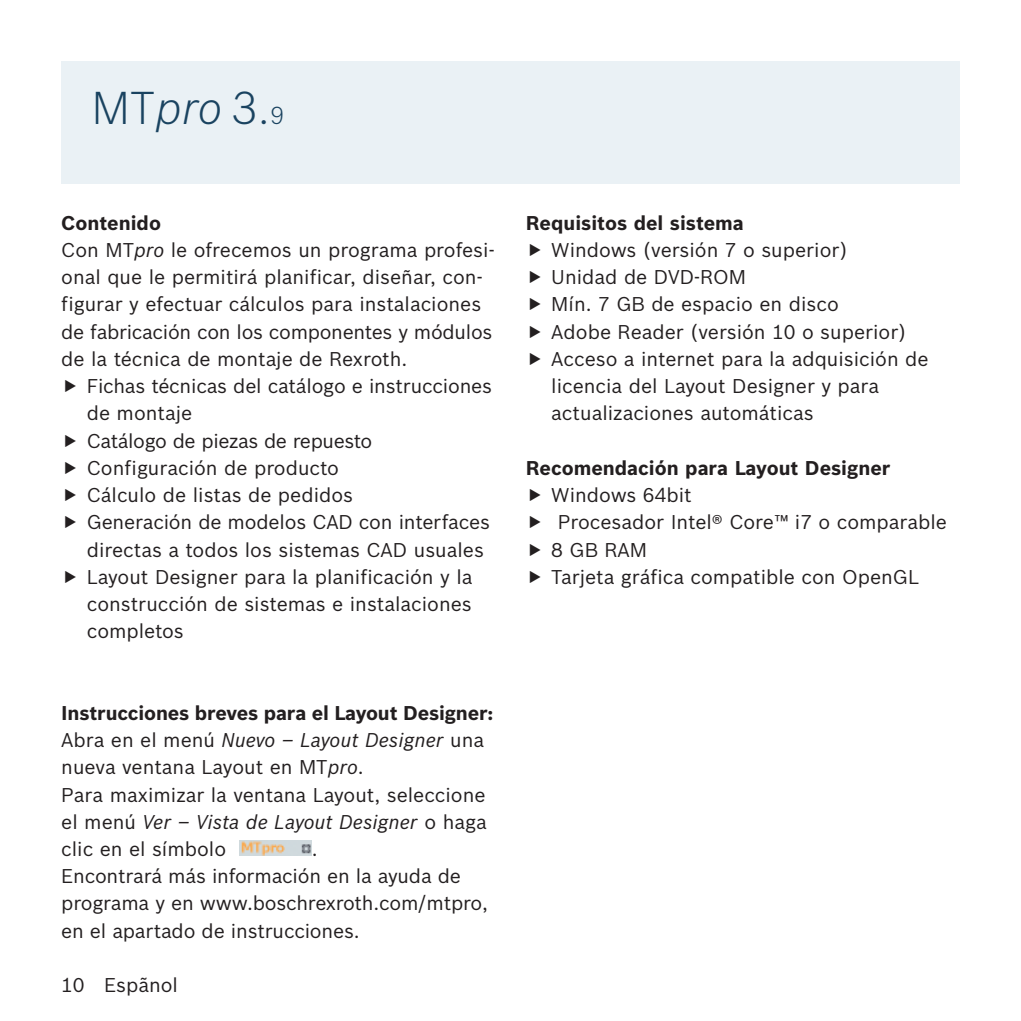
<style>
.page{position:relative;width:1021px;height:1021px;background:#fff}
.page>*{position:absolute;margin:0;border:0;box-sizing:border-box;transform-origin:0 0}
.t1{font:300 45px "Bosch Sans";color:#1a4360}
.t2{font:19.5px/27.3px "Bosch Sans";color:#231f20}
.t3{font:700 19.5px "Bosch Sans";color:#231f20}
.s1{font-style:italic}
.s2{font-size:24px}
.s3{font-weight:700}
</style>
<div class="page">
<div style="left:61px;top:61px;width:898px;height:123px;background:#eaf1f5"></div>
<img style="left:239px;top:840px;width:73px;height:15px">
<h1 class="t1" style="left:92px;top:80px;width:194px">MT<span class="s1">pro</span> 3.<span class="s2">9</span></h1>
<p class="t2" style="left:61px;top:209px;width:435px"><span class="s3">Contenido<br></span>Con MT<span class="s1">pro</span> le ofrecemos un programa profesi&shy;onal que le permitirá planificar, diseñar, con&shy;figurar y efectuar cálculos para instalaciones de fabricación con los componentes y módulos de la técnica de montaje de Rexroth.</p>
<p class="t2" style="left:87px;top:372px;width:407px">Fichas técnicas del catálogo e instrucciones de montaje<br>Catálogo de piezas de repuesto<br>Configuración de producto<br>Cálculo de listas de pedidos<br>Generación de modelos CAD con interfaces directas a todos los sistemas CAD usuales<br>Layout Designer para la planificación y la construcción de sistemas e instalaciones completos</p>
<p class="t2" style="left:61px;top:699px;width:433px"><span class="s3">Instrucciones breves para el Layout Designer:<br></span>Abra en el menú <span class="s1">Nuevo – Layout Designer</span> una nueva ventana Layout en MT<span class="s1">pro</span>.<br>Para maximizar la ventana Layout, seleccione el menú <span class="s1">Ver – Vista de Layout Designer</span> o haga clic en el símbolo</p>
<p class="t2" style="left:61px;top:835px;width:428px;text-indent:251px">.<br>Encontrará más información en la ayuda de programa y en www.boschrexroth.com/mtpro, en el apartado de instrucciones.</p>
<p class="t2" style="left:61px;top:971px;width:118px">10 Espãnol</p>
<p class="t3" style="left:526px;top:210px;width:220px">Requisitos del sistema</p>
<p class="t2" style="left:551px;top:236px;width:379px">Windows (versión 7 o superior)<br>Unidad de DVD-ROM<br>Mín. 7 GB de espacio en disco<br>Adobe Reader (versión 10 o superior)<br>Acceso a internet para la adquisición de licencia del Layout Designer y para actualizaciones automáticas</p>
<p class="t3" style="left:526px;top:455px;width:366px">Recomendación para Layout Designer</p>
<p class="t2" style="left:551px;top:481px;width:142px">Windows 64bit</p>
<p class="t2" style="left:557px;top:508px;width:390px">Procesador Intel® Core™ i7 o comparable</p>
<p class="t2" style="left:551px;top:535px;width:97px">8 GB RAM</p>
<p class="t2" style="left:551px;top:563px;width:370px">Tarjeta gráfica compatible con OpenGL</p>
</div>
